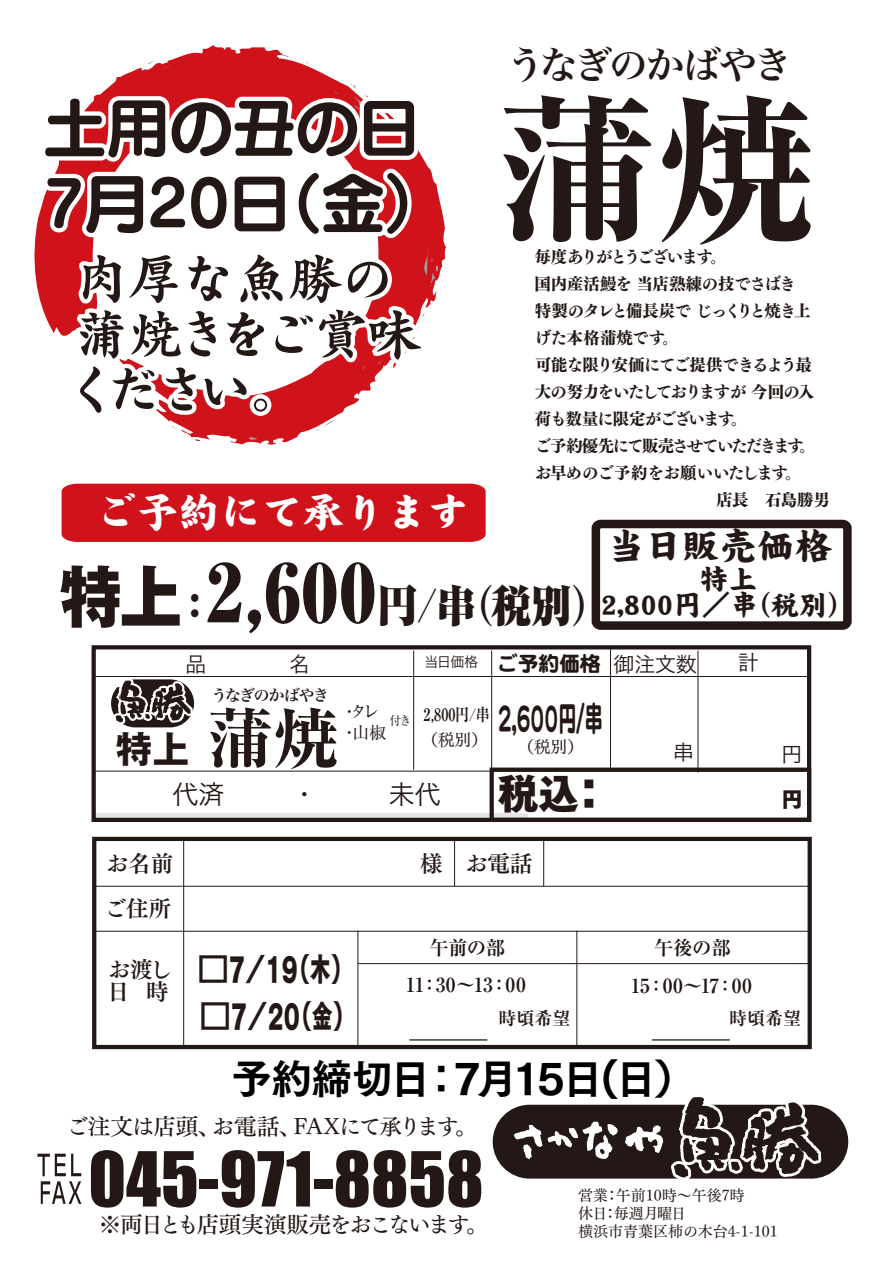
<style>
.page{position:relative;width:893px;height:1263px;background:#fff}
.page>*{position:absolute;margin:0;border:0;box-sizing:border-box;transform-origin:0 0}
.t1{font:800 159.3px "Ryumin Pro";color:#231815}
.t2{font:70.05px "Impact";color:#231815}
.t3{font:800 65.55px "Ryumin Pro";color:#231815}
.t4{font:63px/75.8px "G Maru Go Pro B";color:#231815}
.t5{font:54px/55.5px "Greco Std B";letter-spacing:-.045em;color:#231815}
.t6{font:900 43.2px "Ryumin Pro";color:#231815;scale:.93 1}
.t7{font:41.55px "DFP Kai Sho CID SU";color:#fff}
.t8{font:40.5px "Tsuku Go Pro E";letter-spacing:-.065em;color:#000}
.t9{font:40.5px "Tsuku Go Pro U";color:#231815}
.t10{font:37.8px "Hira Min Pro W6";letter-spacing:-.075em;color:#231815}
.t11{font:37.5px "DFP Kai Sho CID SU";color:#231815}
.t12{font:700 36.75px "Gothic MB101 Pro";color:#231815}
.t13{font:31.5px "Tsuku Go Pro U";color:#231815}
.t14{font:28.5px/26px "DFP Kai Sho CID SU";color:#231815;text-align:center}
.t15{font:25.95px "Hira Kaku Pro W3";color:#231815}
.t16{font:22.5px "Tsuku Min Pro D";letter-spacing:-.05em;color:#231815}
.t17{font:22.5px "Tsuku Min Pro D";letter-spacing:-.085em;color:#231815}
.t18{font:22.5px/22.5px "Tsuku Min Pro B";letter-spacing:-.02em;color:#231815}
.t19{font:600 20.7px "DFP Maru Gothic CID";color:#231815}
.t20{font:20.7px "Hira Kaku Pro W3";color:#231815}
.t21{font:20.7px "Tsuku Go Pro U";color:#231815}
.t22{font:700 19.5px "Ryumin Pro";letter-spacing:-.02em;color:#231815}
.t23{font:700 18px "Ryumin Pro";color:#231815}
.t24{font:700 17.25px "Ryumin Pro";color:#231815;scale:.81 1}
.t25{font:17.1px/20.5px "Ryumin Pro";color:#231815}
.t26{font:800 16.5px/27px "Tsuku Min Pro";letter-spacing:-.065em;color:#231815}
.t27{font:16.5px "Tsuku Min Pro M";color:#231815}
.t28{font:15.6px "Hira Min Pro W6";letter-spacing:-.075em;color:#231815}
.t29{font:15px/18px "Tsuku Min Pro M";color:#231815}
.t30{font:12px "Ryumin Pro";color:#231815}
.s1{font-family:"Gothic MB101 Pro";font-weight:800;font-size:67.5px}
.s2{font-size:77.25px}
.s3{font-family:"Hira Kaku Pro W3";font-weight:400}
.s4{font-family:"DFP Maru Gothic CID";font-weight:600;font-size:34.95px}
</style>
<div class="page">
<div style="left:94px;top:771px;width:434px;height:49px;background:#e6e6e7"></div>
<div style="left:94px;top:650px;width:715px;height:163px;background:#fff"></div>
<hr style="left:94px;top:771px;width:715px;height:1px;background:#231815">
<hr style="left:413px;top:650px;width:1px;height:120px;background:#231815">
<hr style="left:491px;top:650px;width:1px;height:120px;background:#231815">
<hr style="left:610px;top:649px;width:1px;height:122px;background:#231815">
<hr style="left:698px;top:650px;width:1px;height:123px;background:#231815">
<div style="left:92px;top:645px;width:719px;height:177px;border:4px solid #231815"></div>
<hr style="left:94px;top:676px;width:715px;height:1px;background:#231815">
<hr style="left:94px;top:886px;width:716px;height:1px;background:#231815">
<hr style="left:358px;top:963px;width:452px;height:1px;background:#231815">
<hr style="left:94px;top:931px;width:716px;height:1px;background:#231815">
<hr style="left:183px;top:839px;width:1px;height:208px;background:#231815">
<hr style="left:454px;top:839px;width:1px;height:47px;background:#231815">
<hr style="left:358px;top:931px;width:1px;height:114px;background:#231815">
<hr style="left:576px;top:931px;width:1px;height:114px;background:#231815">
<hr style="left:543px;top:839px;width:1px;height:47px;background:#231815">
<div style="left:92px;top:837px;width:720px;height:212px;border:4px solid #231815"></div>
<hr style="left:94px;top:819px;width:715px;height:1px;background:#231815">
<div style="left:493px;top:1105px;width:355px;height:73px;background:#231815;border-radius:37px"></div>
<svg style="left:514px;top:1124px;width:28px;height:35px"></svg>
<svg style="left:548px;top:1121px;width:70px;height:38px"></svg>
<svg style="left:625px;top:1034px;width:199px;height:145px"></svg>
<svg style="left:37px;top:1154px;width:44px;height:50px"></svg>
<div style="left:592px;top:520px;width:260px;height:110px;border:9px solid #231815;border-radius:5px"></div>
<hr style="left:409px;top:1039px;width:78px;height:1px;background:#231815">
<hr style="left:652px;top:1039px;width:78px;height:1px;background:#231815">
<div style="left:490px;top:767px;width:321px;height:55px;border:4px solid #231815"></div>
<svg style="left:37px;top:45px;width:454px;height:692px"></svg>
<h3 class="t4" style="left:43px;top:87px;width:406px">土用の丑の日<br>7月20日（金）</h3>
<h3 class="t5" style="left:66px;top:247px;width:357px">肉厚な魚勝の蒲焼きをご賞味ください。</h3>
<h3 class="t10" style="left:507px;top:32px;width:287px">うなぎのかばやき</h3>
<h1 class="t1" style="left:496px;top:45px;width:322px">蒲焼</h1>
<p class="t26" style="left:535px;top:243px;width:283px">毎度ありがとうございます。<br>国内産活鰻を当店熟練の技でさばき特製のタレと備長炭でじっくりと焼き上げた本格蒲焼です。<br>可能な限り安価にてご提供できるよう最大の努力をいたしておりますが今回の入荷も数量に限定がございます。<br>ご予約優先にて販売させていただきます。お早めのご予約をお願いいたします。</p>
<h3 class="t7" style="left:95px;top:490px;width:375px">ご予約にて承ります</h3>
<h3 class="t11" style="left:607px;top:526px;width:226px">当日販売価格</h3>
<h3 class="t14" style="left:601px;top:565px;width:257px">特上<br>2,800円／串（税別）</h3>
<h3 class="t6" style="left:60px;top:572px;width:594px"><span class="s1">特上</span>：<span class="s2">2,600</span>円/串（税別）</h3>
<p class="t19" style="left:424px;top:652px;width:274px"><sup>当日価格</sup> ご予約価格 <span class="s3">御注文数</span></p>
<p class="t20" style="left:738px;top:644px;width:22px">計</p>
<p class="t24" style="left:424px;top:701px;width:223px">2,800円/串 <span class="s4">2,600円/串</span></p>
<p class="t20" style="left:673px;top:733px;width:22px">串</p>
<p class="t20" style="left:781px;top:736px;width:22px">円</p>
<p class="t21" style="left:782px;top:788px;width:22px">円</p>
<p class="t28" style="left:212px;top:681px;width:119px">うなぎのかばやき</p>
<h3 class="t3" style="left:207px;top:687px;width:133px">蒲焼</h3>
<p class="t25" style="left:341px;top:700px;width:47px">・タレ・山椒</p>
<p class="t30" style="left:389px;top:711px;width:24px">付き</p>
<h3 class="t12" style="left:116px;top:718px;width:75px">特上</h3>
<p class="t27" style="left:422px;top:725px;width:67px">（税別）</p>
<p class="t27" style="left:518px;top:732px;width:67px">（税別）</p>
<h3 class="t9" style="left:498px;top:771px;width:113px">税込：</h3>
<h3 class="t15" style="left:172px;top:772px;width:53px">代済</h3>
<h3 class="t15" style="left:291px;top:772px;width:27px">・</h3>
<h3 class="t15" style="left:389px;top:772px;width:53px">未代</h3>
<h3 class="t18" style="left:106px;top:852px;width:69px">お名前</h3>
<h3 class="t18" style="left:465px;top:852px;width:69px">お電話</h3>
<h3 class="t18" style="left:104px;top:897px;width:69px">ご住所</h3>
<h3 class="t18" style="left:420px;top:852px;width:24px">様</h3>
<h3 class="t18" style="left:107px;top:957px;width:67px">お渡し日 時</h3>
<h3 class="t13" style="left:198px;top:952px;width:155px">□7／19（木）</h3>
<h3 class="t13" style="left:200px;top:998px;width:155px">□7／20（金）</h3>
<p class="t22" style="left:429px;top:932px;width:77px">午前の部</p>
<p class="t22" style="left:654px;top:932px;width:78px">午後の部</p>
<p class="t22" style="left:406px;top:969px;width:122px">11：30～13：00</p>
<p class="t22" style="left:631px;top:970px;width:123px">15：00～17：00</p>
<p class="t23" style="left:498px;top:1004px;width:73px">時頃希望</p>
<p class="t23" style="left:729px;top:1004px;width:73px">時頃希望</p>
<h3 class="t8" style="left:231px;top:1042px;width:464px">予約締切日：7月15日(日）</h3>
<h3 class="t16" style="left:66px;top:1106px;width:413px">ご注文は店頭、お電話、FAXにて承ります。</h3>
<h2 class="t2" style="left:88px;top:1136px;width:397px">045-971-8858</h2>
<h3 class="t17" style="left:99px;top:1204px;width:391px">※両日とも店頭実演販売をおこないます。</h3>
<p class="t29" style="left:578px;top:1184px;width:201px">営業：午前10時～午後7時<br>休日：毎週月曜日<br>横浜市青葉区柿の木台4-1-101</p>
</div>
